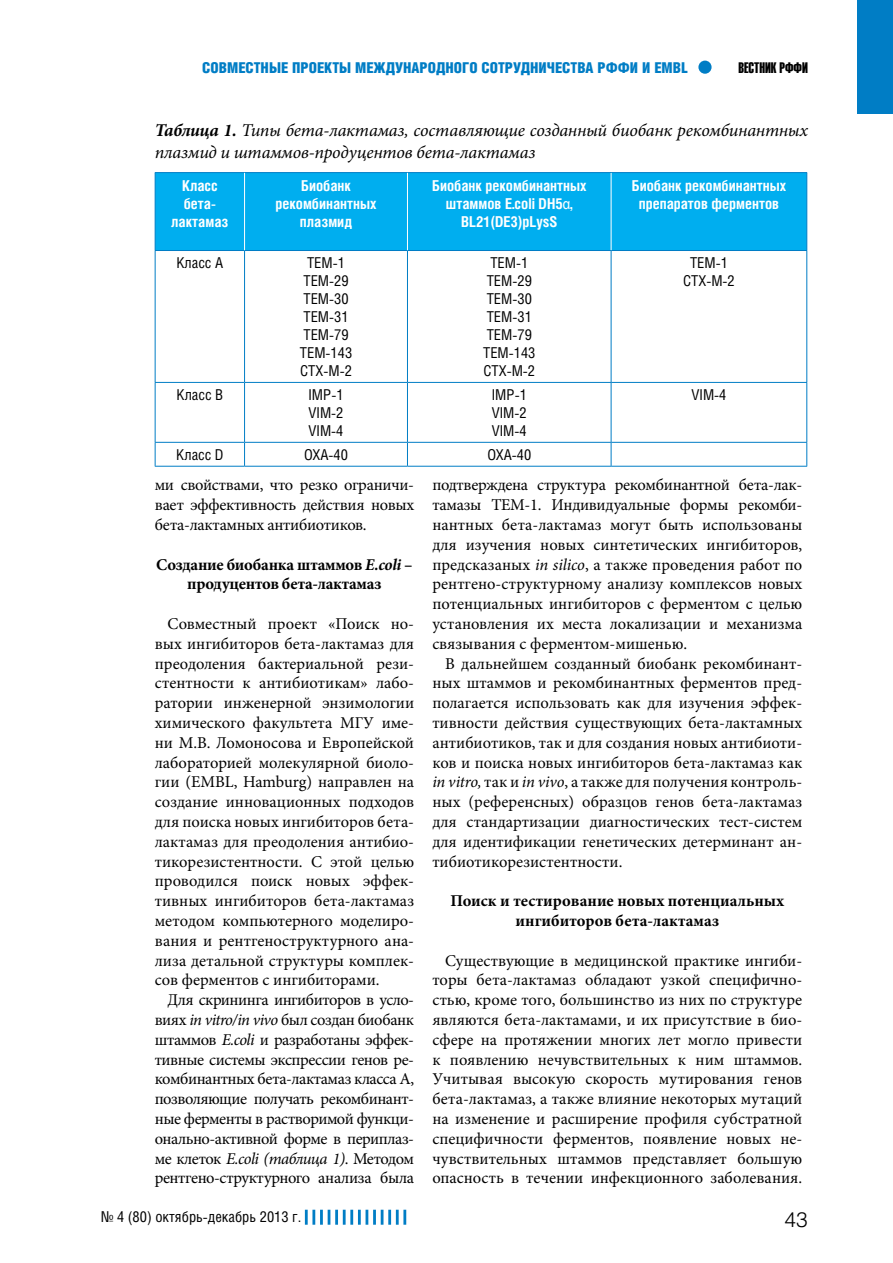
<style>
.page{position:relative;width:893px;height:1263px;background:#fff}
.page>*{position:absolute;margin:0;border:0;box-sizing:border-box;transform-origin:0 0}
.t1{font:21px "Helios Light C";color:#000}
.t2{font:italic 18px/21.6px "Minion Pro";letter-spacing:-.01em;color:#000}
.t3{font:16.5px/19.8px "Minion Pro";color:#000;text-align:justify}
.t4{font:700 16.5px/19.8px "Minion Pro";letter-spacing:-.005em;color:#000;text-align:center}
.t5{font:15px/18px "Helios Cond C";color:#000;text-align:center}
.t6{font:700 15px/18px "Helios Cond C";color:#fff;text-align:center}
.t7{font:15px "Helios Cond Black C";color:#007dc5}
.t8{font:15px "Helios Extra Compressed C";color:#000}
.s1{font-weight:700}
.s2{font-family:"Arial Narrow";font-weight:400}
.s3{font-style:italic}
</style>
<div class="page">
<div style="left:857px;top:0;width:36px;height:113px;background:#007dc5"></div>
<hr style="left:305px;top:1210px;width:3px;height:15px;background:#007dc5">
<hr style="left:312px;top:1210px;width:3px;height:15px;background:#007dc5">
<hr style="left:320px;top:1210px;width:3px;height:15px;background:#007dc5">
<svg style="left:328px;top:1210px;width:2px;height:15px"></svg>
<hr style="left:335px;top:1210px;width:3px;height:15px;background:#007dc5">
<hr style="left:343px;top:1210px;width:3px;height:15px;background:#007dc5">
<hr style="left:350px;top:1210px;width:3px;height:15px;background:#007dc5">
<hr style="left:358px;top:1210px;width:3px;height:15px;background:#007dc5">
<svg style="left:366px;top:1210px;width:2px;height:15px"></svg>
<hr style="left:373px;top:1210px;width:3px;height:15px;background:#007dc5">
<svg style="left:381px;top:1210px;width:2px;height:15px"></svg>
<hr style="left:388px;top:1210px;width:3px;height:15px;background:#007dc5">
<hr style="left:396px;top:1210px;width:3px;height:15px;background:#007dc5">
<hr style="left:403px;top:1210px;width:3px;height:15px;background:#007dc5">
<div style="left:698px;top:61px;width:14px;height:13px;background:#007dc5;border-radius:50%"></div>
<div style="left:156px;top:173px;width:650px;height:77px;background:#00aeef"></div>
<hr style="left:155px;top:172px;width:90px;height:1px;background:#007dc5">
<hr style="left:155px;top:173px;width:1px;height:77px;background:#007dc5">
<hr style="left:245px;top:172px;width:162px;height:1px;background:#007dc5">
<hr style="left:407px;top:172px;width:204px;height:1px;background:#007dc5">
<hr style="left:611px;top:172px;width:196px;height:1px;background:#007dc5">
<hr style="left:806px;top:173px;width:1px;height:77px;background:#007dc5">
<hr style="left:155px;top:251px;width:1px;height:131px;background:#007dc5">
<hr style="left:806px;top:251px;width:1px;height:131px;background:#007dc5">
<hr style="left:155px;top:383px;width:1px;height:59px;background:#007dc5">
<hr style="left:806px;top:383px;width:1px;height:59px;background:#007dc5">
<svg style="left:155px;top:443px;width:1px;height:23px"></svg>
<svg style="left:806px;top:443px;width:1px;height:23px"></svg>
<hr style="left:155px;top:466px;width:90px;height:1px;background:#007dc5">
<hr style="left:245px;top:466px;width:162px;height:1px;background:#007dc5">
<hr style="left:407px;top:466px;width:204px;height:1px;background:#007dc5">
<hr style="left:611px;top:466px;width:196px;height:1px;background:#007dc5">
<hr style="left:155px;top:250px;width:90px;height:1px;background:#007dc5">
<hr style="left:245px;top:250px;width:162px;height:1px;background:#007dc5">
<hr style="left:244px;top:251px;width:1px;height:131px;background:#007dc5">
<hr style="left:407px;top:250px;width:204px;height:1px;background:#007dc5">
<hr style="left:407px;top:251px;width:1px;height:131px;background:#007dc5">
<hr style="left:611px;top:250px;width:196px;height:1px;background:#007dc5">
<hr style="left:611px;top:251px;width:1px;height:131px;background:#007dc5">
<hr style="left:155px;top:382px;width:90px;height:1px;background:#007dc5">
<hr style="left:245px;top:382px;width:162px;height:1px;background:#007dc5">
<hr style="left:244px;top:383px;width:1px;height:59px;background:#007dc5">
<hr style="left:407px;top:382px;width:204px;height:1px;background:#007dc5">
<hr style="left:407px;top:383px;width:1px;height:59px;background:#007dc5">
<hr style="left:611px;top:382px;width:196px;height:1px;background:#007dc5">
<hr style="left:611px;top:383px;width:1px;height:59px;background:#007dc5">
<hr style="left:155px;top:442px;width:90px;height:1px;background:#007dc5">
<hr style="left:245px;top:442px;width:162px;height:1px;background:#007dc5">
<svg style="left:244px;top:443px;width:1px;height:23px"></svg>
<hr style="left:407px;top:442px;width:204px;height:1px;background:#007dc5">
<svg style="left:407px;top:443px;width:1px;height:23px"></svg>
<hr style="left:611px;top:442px;width:196px;height:1px;background:#007dc5">
<svg style="left:611px;top:443px;width:1px;height:23px"></svg>
<hr style="left:244px;top:173px;width:1px;height:77px;background:#fff">
<hr style="left:407px;top:173px;width:1px;height:77px;background:#fff">
<hr style="left:611px;top:173px;width:1px;height:77px;background:#fff">
<p class="t7" style="left:202px;top:59px;width:487px">Совместные проекты международного сотрудничества РФФИ и EMBL</p>
<p class="t8" style="left:738px;top:59px;width:71px">Вестник рффи</p>
<p class="t2" style="left:155px;top:120px;width:655px"><span class="s1">Таблица 1.</span> Типы бета-лактамаз, составляющие созданный биобанк рекомбинантных плазмид и штаммов-продуцентов бета-лактамаз</p>
<p class="t6" style="left:171px;top:176px;width:59px">Класс бета&shy;лактамаз</p>
<p class="t6" style="left:275px;top:176px;width:103px">Биобанк рекомбинантных плазмид</p>
<p class="t6" style="left:432px;top:176px;width:156px">Биобанк рекомбинантных штаммов E.coli DH5<span class="s2">α</span>,<br>BL21(DE3)pLysS</p>
<p class="t6" style="left:632px;top:176px;width:156px">Биобанк рекомбинантных препаратов ферментов</p>
<p class="t5" style="left:177px;top:254px;width:48px">Класс А</p>
<p class="t5" style="left:300px;top:254px;width:54px">TEM-1<br>TEM-29<br>TEM-30<br>TEM-31<br>TEM-79<br>TEM-143<br>CTX-M-2</p>
<p class="t5" style="left:483px;top:254px;width:54px">TEM-1<br>TEM-29<br>TEM-30<br>TEM-31<br>TEM-79<br>TEM-143<br>CTX-M-2</p>
<p class="t5" style="left:683px;top:254px;width:53px">TEM-1<br>CTX-M-2</p>
<p class="t5" style="left:177px;top:386px;width:48px">Класс B</p>
<p class="t5" style="left:308px;top:386px;width:37px;text-align:justify">IMP-1<br>VIM-2<br>VIM-4</p>
<p class="t5" style="left:492px;top:386px;width:37px;text-align:justify">IMP-1<br>VIM-2<br>VIM-4</p>
<p class="t5" style="left:691px;top:386px;width:36px">VIM-4</p>
<p class="t5" style="left:176px;top:446px;width:49px">Класс D</p>
<p class="t5" style="left:304px;top:446px;width:45px">OXA-40</p>
<p class="t5" style="left:487px;top:446px;width:45px">OXA-40</p>
<p class="t3" style="left:155px;top:475px;width:261px">ми свойствами, что резко ограничи&shy;вает эффективность действия новых бета-лактамных антибиотиков.</p>
<p class="t4" style="left:156px;top:554px;width:258px">Создание биобанка штаммов <span class="s3">E.coli</span> – продуцентов бета-лактамаз</p>
<p class="t3" style="left:155px;top:614px;width:261px;text-indent:13px">Совместный проект «Поиск но&shy;вых ингибиторов бета-лактамаз для преодоления бактериальной рези&shy;стентности к антибиотикам» лабо&shy;ратории инженерной энзимологии химического факультета МГУ име&shy;ни М.В. Ломоносова и Европейской лабораторией молекулярной биоло&shy;гии (EMBL, Hamburg) направлен на создание инновационных подходов для поиска новых ингибиторов бета&shy;лактамаз для преодоления антибио&shy;тикорезистентности. С этой целью проводился поиск новых эффек&shy;тивных ингибиторов бета-лактамаз методом компьютерного моделиро&shy;вания и рентгеноструктурного ана&shy;лиза детальной структуры комплек&shy;сов ферментов с ингибиторами.</p>
<p class="t3" style="left:155px;top:990px;width:261px;text-indent:13px">Для скрининга ингибиторов в усло&shy;виях <span class="s3">in vitro/in vivo</span> был создан биобанк штаммов <span class="s3">E.coli</span> и разработаны эффек&shy;тивные системы экспрессии генов ре&shy;комбинантных бета-лактамаз класса А, позволяющие получать рекомбинант&shy;ные ферменты в растворимой функци&shy;онально-активной форме в периплаз&shy;ме клеток <span class="s3">E.coli (таблица 1)</span>. Методом рентгено-структурного анализа была</p>
<p class="t3" style="left:432px;top:475px;width:371px">подтверждена структура рекомбинантной бета-лак&shy;тамазы ТЕМ-1. Индивидуальные формы рекомби&shy;нантных бета-лактамаз могут быть использованы для изучения новых синтетических ингибиторов, предсказаных <span class="s3">in silico</span>, а также проведения работ по рентгено-структурному анализу комплексов новых потенциальных ингибиторов с ферментом с целью установления их места локализации и механизма связывания с ферментом-мишенью.</p>
<p class="t3" style="left:432px;top:653px;width:371px;text-indent:13px">В дальнейшем созданный биобанк рекомбинант&shy;ных штаммов и рекомбинантных ферментов пред&shy;полагается использовать как для изучения эффек&shy;тивности действия существующих бета-лактамных антибиотиков, так и для создания новых антибиоти&shy;ков и поиска новых ингибиторов бета-лактамаз как <span class="s3">in vitro,</span> так и <span class="s3">in vivo</span>, а также для получения контроль&shy;ных (референсных) образцов генов бета-лактамаз для стандартизации диагностических тест-систем для идентификации генетических детерминант ан&shy;тибиотикорезистентности.</p>
<p class="t4" style="left:450px;top:891px;width:335px">Поиск и тестирование новых потенциальных ингибиторов бета-лактамаз</p>
<p class="t3" style="left:432px;top:950px;width:371px;text-indent:13px">Существующие в медицинской практике ингиби&shy;торы бета-лактамаз обладают узкой специфично&shy;стью, кроме того, большинство из них по структуре являются бета-лактамами, и их присутствие в био&shy;сфере на протяжении многих лет могло привести к появлению нечувствительных к ним штаммов.<br>Учитывая высокую скорость мутирования генов бета-лактамаз, а также влияние некоторых мутаций на изменение и расширение профиля субстратной специфичности ферментов, появление новых не&shy;чувствительных штаммов представляет большую опасность в течении инфекционного заболевания.</p>
<p class="t5" style="left:101px;top:1207px;width:202px">№ 4 (80) октябрь-декабрь 2013 г.</p>
<p class="t1" style="left:785px;top:1207px;width:25px">43</p>
</div>
